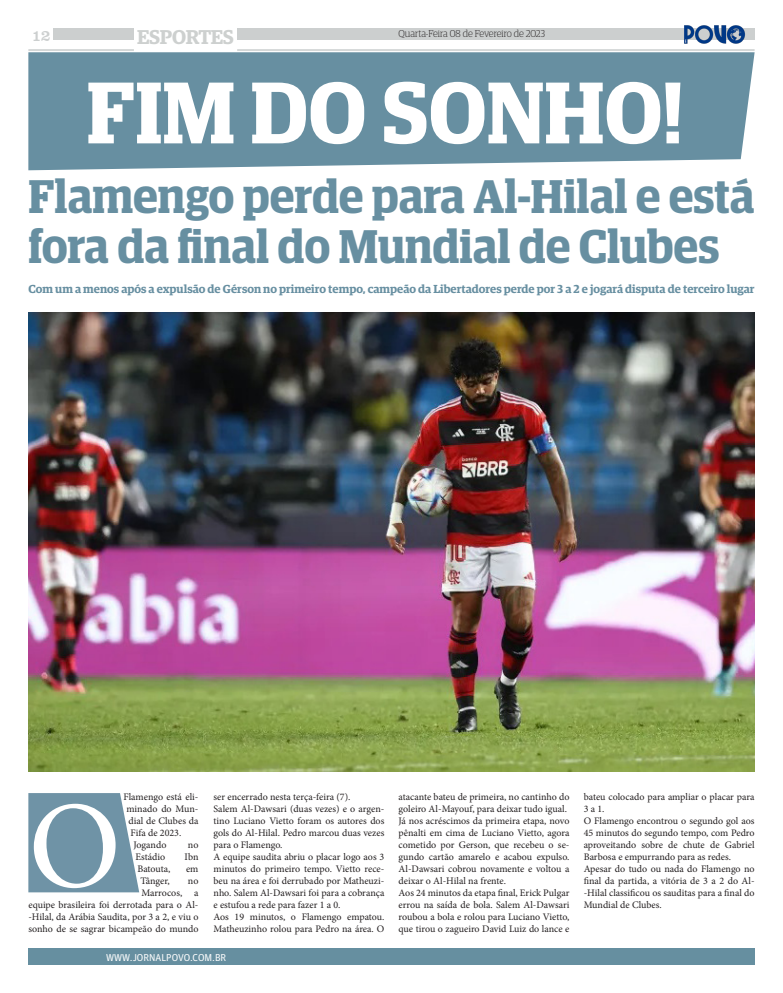
<style>
.page{position:relative;width:783px;height:993px;background:#fff}
.page>*{position:absolute;margin:0;border:0;box-sizing:border-box;transform-origin:0 0}
.t1{font:124px "Minion Pro";color:#fff}
.t2{font:600 87.6px "Guardian Egyptian Display";color:#fff}
.t3{font:600 47.3px/50.1px "Guardian Egyptian Display";color:#678fa1}
.t4{font:600 20px "Guardian Egyptian";letter-spacing:-.02em;color:#cdd0cf}
.t5{font:16px "Clarendon BT";color:#cccfcf}
.t6{font:600 11.6px "Guardian Egyptian";color:#678fa1}
.t7{font:10px/12px "Minion Pro";color:#231f20;text-align:justify}
.t8{font:300 10px "Guardian Egyptian Display";color:#231f20}
.t9{font:10px "Guardian Agate Sans G1 D Regular";color:#fff}
</style>
<div class="page">
<div style="left:237px;top:28px;width:517px;height:12px;background:#cccfcf"></div>
<div style="left:53px;top:28px;width:81px;height:12px;background:#cccfcf"></div>
<hr style="left:28px;top:49px;width:106px;height:2px;background:#cccfcf">
<hr style="left:237px;top:49px;width:517px;height:2px;background:#cccfcf">
<div style="left:28px;top:947px;width:726px;height:17px;background:#668fa0"></div>
<svg style="left:28px;top:793px;width:111px;height:99px;background:#7b9cad"></svg>
<div style="left:28px;top:52px;width:726px;height:118px;background:#678fa1"></div>
<img style="left:28px;top:312px;width:726px;height:459px">
<img style="left:684px;top:25px;width:61px;height:19px">
<h3 class="t5" style="left:31px;top:25px;width:21px">12</h3>
<p class="t8" style="left:398px;top:28px;width:148px">Quarta-Feira 08 de Fevereiro de 2023</p>
<h3 class="t4" style="left:137px;top:22px;width:98px">ESPORTES</h3>
<p class="t2" style="left:87px;top:65px;width:598px">FIM DO SONHO!</p>
<p class="t3" style="left:28px;top:171px;width:727px">Flamengo perde para Al-Hilal e está fora da final do Mundial de Clubes</p>
<p class="t6" style="left:28px;top:280px;width:727px">Com um a menos após a expulsão de Gérson no primeiro tempo, campeão da Libertadores perde por 3 a 2 e jogará disputa de terceiro lugar</p>
<p class="t7" style="left:123px;top:791px;width:77px">Flamengo está eli-</p>
<p class="t7" style="left:126px;top:803px;width:74px">minado do Mun-</p>
<p class="t7" style="left:128px;top:815px;width:71px">dial de Clubes da</p>
<p class="t7" style="left:130px;top:827px;width:52px">Fifa de 2023.</p>
<p class="t7" style="left:133px;top:839px;width:34px">Jogando</p>
<p class="t7" style="left:188px;top:839px;width:12px">no</p>
<p class="t7" style="left:135px;top:851px;width:31px">Estádio</p>
<p class="t7" style="left:185px;top:851px;width:15px">Ibn</p>
<p class="t7" style="left:137px;top:863px;width:35px">Batouta,</p>
<p class="t7" style="left:186px;top:863px;width:14px">em</p>
<p class="t7" style="left:140px;top:875px;width:31px">Tânger,</p>
<p class="t1" style="left:28px;top:763px;width:94px">O</p>
<p class="t7" style="left:28px;top:875px;width:172px;text-align:right">no<br>Marrocos, a<br>equipe brasileira foi derrotada para o Al--Hilal, da Arábia Saudita, por 3 a 2, e viu o sonho de se sagrar bicampeão do mundo</p>
<p class="t7" style="left:213px;top:791px;width:138px">ser encerrado nesta terça-feira (7).</p>
<p class="t7" style="left:213px;top:803px;width:172px">Salem Al-Dawsari (duas vezes) e o argen&shy;tino Luciano Vietto foram os autores dos gols do Al-Hilal. Pedro marcou duas vezes para o Flamengo.</p>
<p class="t7" style="left:213px;top:851px;width:172px">A equipe saudita abriu o placar logo aos 3 minutos do primeiro tempo. Vietto rece&shy;beu na área e foi derrubado por Matheuzi&shy;nho. Salem Al-Dawsari foi para a cobrança e estufou a rede para fazer 1 a 0.</p>
<p class="t7" style="left:213px;top:911px;width:172px">Aos 19 minutos, o Flamengo empatou.<br>Matheuzinho rolou para Pedro na área. O</p>
<p class="t9" style="left:106px;top:949px;width:122px">WWW.JORNALPOVO.COM.BR</p>
<p class="t7" style="left:398px;top:791px;width:172px">atacante bateu de primeira, no cantinho do goleiro Al-Mayouf, para deixar tudo igual.</p>
<p class="t7" style="left:398px;top:815px;width:172px">Já nos acréscimos da primeira etapa, novo pênalti em cima de Luciano Vietto, agora cometido por Gerson, que recebeu o se&shy;gundo cartão amarelo e acabou expulso.<br>Al-Dawsari cobrou novamente e voltou a deixar o Al-Hilal na frente.</p>
<p class="t7" style="left:398px;top:887px;width:172px">Aos 24 minutos da etapa final, Erick Pulgar errou na saída de bola. Salem Al-Dawsari roubou a bola e rolou para Luciano Vietto, que tirou o zagueiro David Luiz do lance e</p>
<p class="t7" style="left:583px;top:791px;width:172px">bateu colocado para ampliar o placar para<br>3 a 1.</p>
<p class="t7" style="left:583px;top:815px;width:172px">O Flamengo encontrou o segundo gol aos 45 minutos do segundo tempo, com Pedro aproveitando sobre de chute de Gabriel Barbosa e empurrando para as redes.</p>
<p class="t7" style="left:583px;top:863px;width:172px">Apesar do tudo ou nada do Flamengo no final da partida, a vitória de 3 a 2 do Al--Hilal classificou os sauditas para a final do Mundial de Clubes.</p>
</div>
